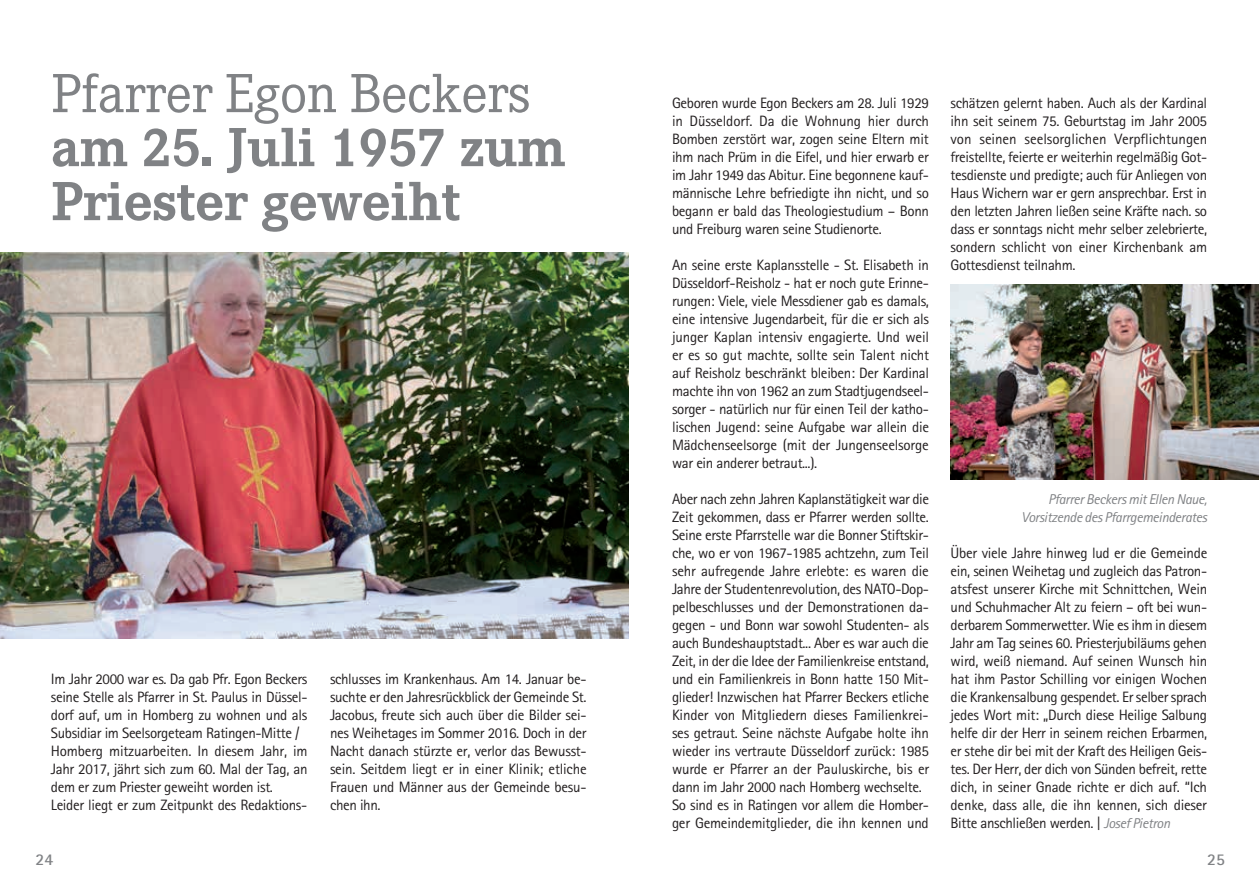
<style>
.page{position:relative;width:1259px;height:893px;background:#fff}
.page>*{position:absolute;margin:0;border:0;box-sizing:border-box;transform-origin:0 0}
.t1{font:700 54px/54px "Corporate EBQ";letter-spacing:-.01em;color:#808285}
.t2{font:54px "Corporate EBQ";letter-spacing:-.01em;color:#808285}
.t3{font:700 16.5px "Rotis Sans Serif";color:#808285}
.t4{font:15px/18px "Rotis Sans Serif";letter-spacing:-.025em;color:#231f20;text-align:justify}
.t5{font:italic 14.25px/18px "Rotis Sans Serif";letter-spacing:-.025em;color:#808285;text-align:right}
.s1{font-style:italic;font-size:14.25px;color:#808285}
</style>
<div class="page">
<img style="left:0;top:253px;width:628px;height:386px">
<img style="left:950px;top:285px;width:309px;height:195px">
<h1 class="t2" style="left:51px;top:62px;width:481px">Pfarrer Egon Beckers</h1>
<h1 class="t1" style="left:51px;top:121px;width:516px">am 25. Juli 1957 zum<br>Priester geweiht</h1>
<p class="t4" style="left:51px;top:670px;width:258px;text-align:left">Im Jahr 2000 war es. Da gab Pfr. Egon Beckers seine Stelle als Pfarrer in St. Paulus in Düssel&shy;dorf auf, um in Homberg zu wohnen und als Subsidiar im Seelsorgeteam Ratingen-Mitte / Homberg mitzuarbeiten. In diesem Jahr, im Jahr 2017, jährt sich zum 60. Mal der Tag, an dem er zum Priester geweiht worden ist.<br>Leider liegt er zum Zeitpunkt des Redaktions-</p>
<p class="t4" style="left:330px;top:670px;width:258px">schlusses im Krankenhaus. Am 14. Januar be&shy;suchte er den Jahresrückblick der Gemeinde St.<br>Jacobus, freute sich auch über die Bilder sei&shy;nes Weihetages im Sommer 2016. Doch in der Nacht danach stürzte er, verlor das Bewusst&shy;sein. Seitdem liegt er in einer Klinik; etliche Frauen und Männer aus der Gemeinde besu&shy;chen ihn.</p>
<p class="t4" style="left:672px;top:94px;width:259px">Geboren wurde Egon Beckers am 28. Juli 1929 in Düsseldorf. Da die Wohnung hier durch Bomben zerstört war, zogen seine Eltern mit ihm nach Prüm in die Eifel, und hier erwarb er im Jahr 1949 das Abitur. Eine begonnene kauf&shy;männische Lehre befriedigte ihn nicht, und so begann er bald das Theologiestudium – Bonn und Freiburg waren seine Studienorte.</p>
<p class="t4" style="left:672px;top:256px;width:259px">An seine erste Kaplansstelle - St. Elisabeth in Düsseldorf-Reisholz - hat er noch gute Erinne&shy;rungen: Viele, viele Messdiener gab es damals, eine intensive Jugendarbeit, für die er sich als junger Kaplan intensiv engagierte. Und weil er es so gut machte, sollte sein Talent nicht auf Reisholz beschränkt bleiben: Der Kardinal machte ihn von 1962 an zum Stadtjugendseel&shy;sorger - natürlich nur für einen Teil der katho&shy;lischen Jugend: seine Aufgabe war allein die Mädchenseelsorge (mit der Jungenseelsorge war ein anderer betraut...).</p>
<p class="t4" style="left:672px;top:490px;width:259px;text-align:left">Aber nach zehn Jahren Kaplanstätigkeit war die Zeit gekommen, dass er Pfarrer werden sollte.<br>Seine erste Pfarrstelle war die Bonner Stiftskir&shy;che, wo er von 1967-1985 achtzehn, zum Teil sehr aufregende Jahre erlebte: es waren die Jahre der Studentenrevolution, des NATO-Dop&shy;pelbeschlusses und der Demonstrationen da&shy;gegen - und Bonn war sowohl Studenten- als auch Bundeshauptstadt... Aber es war auch die Zeit, in der die Idee der Familienkreise entstand, und ein Familienkreis in Bonn hatte 150 Mit&shy;glieder! Inzwischen hat Pfarrer Beckers etliche Kinder von Mitgliedern dieses Familienkrei&shy;ses getraut. Seine nächste Aufgabe holte ihn wieder ins vertraute Düsseldorf zurück: 1985 wurde er Pfarrer an der Pauluskirche, bis er dann im Jahr 2000 nach Homberg wechselte.<br>So sind es in Ratingen vor allem die Homber&shy;ger Gemeindemitglieder, die ihn kennen und</p>
<p class="t4" style="left:950px;top:94px;width:258px">schätzen gelernt haben. Auch als der Kardinal ihn seit seinem 75. Geburtstag im Jahr 2005 von seinen seelsorglichen Verpflichtungen freistellte, feierte er weiterhin regelmäßig Got&shy;tesdienste und predigte; auch für Anliegen von Haus Wichern war er gern ansprechbar. Erst in den letzten Jahren ließen seine Kräfte nach. so dass er sonntags nicht mehr selber zelebrierte, sondern schlicht von einer Kirchenbank am Gottesdienst teilnahm.</p>
<p class="t5" style="left:1021px;top:490px;width:187px">Pfarrer Beckers mit Ellen Naue,<br>Vorsitzende des Pfarrgemeinderates</p>
<p class="t4" style="left:950px;top:544px;width:258px">Über viele Jahre hinweg lud er die Gemeinde ein, seinen Weihetag und zugleich das Patron&shy;atsfest unserer Kirche mit Schnittchen, Wein und Schuhmacher Alt zu feiern – oft bei wun&shy;derbarem Sommerwetter. Wie es ihm in diesem Jahr am Tag seines 60. Priesterjubiläums gehen wird, weiß niemand. Auf seinen Wunsch hin hat ihm Pastor Schilling vor einigen Wochen die Krankensalbung gespendet. Er selber sprach jedes Wort mit: „Durch diese Heilige Salbung helfe dir der Herr in seinem reichen Erbarmen, er stehe dir bei mit der Kraft des Heiligen Geis&shy;tes. Der Herr, der dich von Sünden befreit, rette dich, in seiner Gnade richte er dich auf. “Ich denke, dass alle, die ihn kennen, sich dieser Bitte anschließen werden. | <span class="s1">Josef Pietron</span></p>
<p class="t3" style="left:36px;top:849px;width:19px">24</p>
<p class="t3" style="left:1207px;top:849px;width:19px">25</p>
</div>
